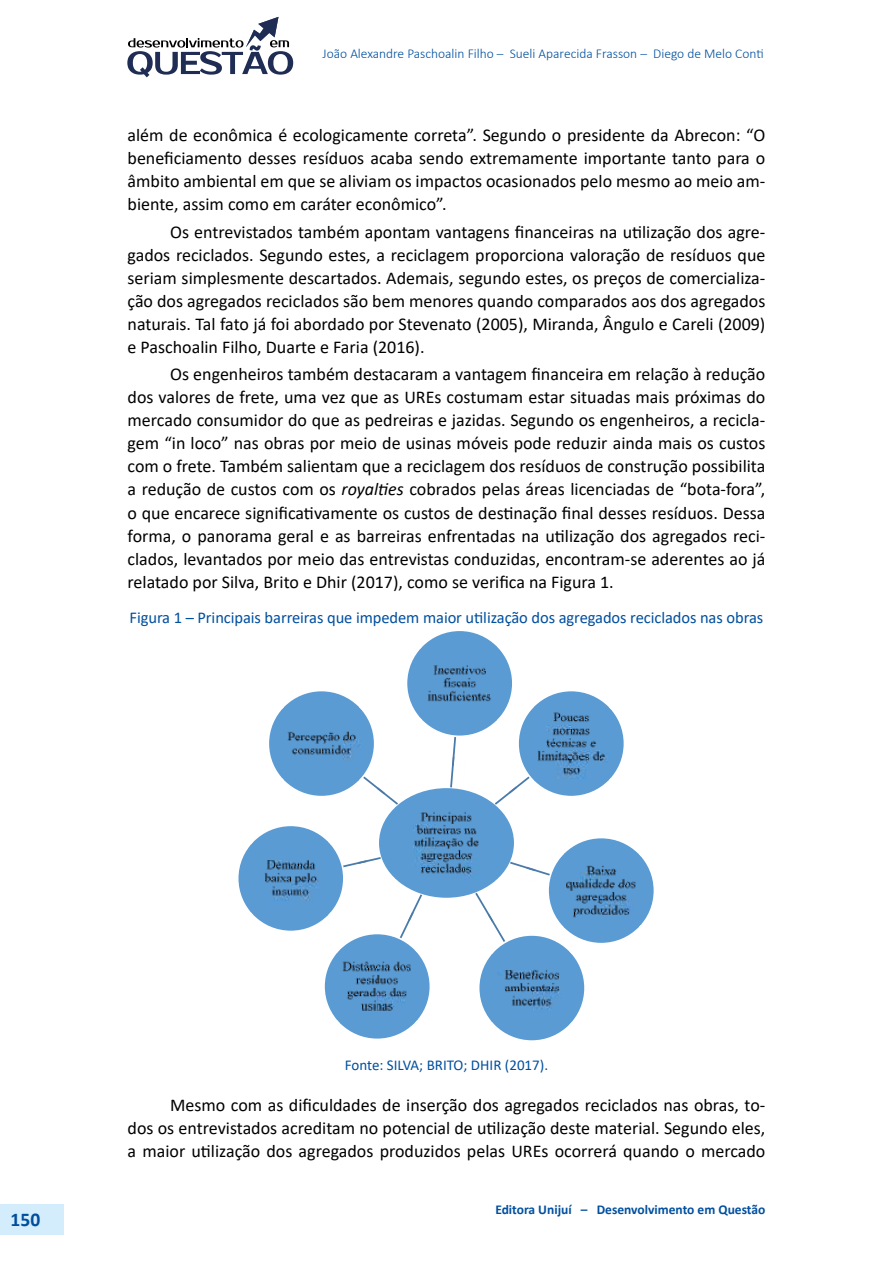
<style>
.page{position:relative;width:893px;height:1263px;background:#fff}
.page>*{position:absolute;margin:0;border:0;box-sizing:border-box;transform-origin:0 0}
.t1{font:700 19.5px "Calibri";color:#004f9f}
.t2{font:18px/23.1px "Calibri";color:#000;text-align:justify}
.t3{font:16.5px "Calibri";letter-spacing:-.005em;color:#004f9f}
.t4{font:15px "Calibri";color:#004f9f}
.t5{font:300 13.5px "Calibri";color:#004f9f}
.t6{font:700 13.5px "Calibri";color:#004f9f}
.s1{font-style:italic}
</style>
<div class="page">
<div style="left:0;top:1204px;width:64px;height:30px;background:#d4edfc"></div>
<svg style="left:127px;top:17px;width:166px;height:60px"></svg>
<svg style="left:238px;top:631px;width:416px;height:410px"></svg>
<img style="left:343px;top:739px;width:15px;height:25px">
<p class="t5" style="left:323px;top:45px;width:443px">João Alexandre Paschoalin Filho – Sueli Aparecida Frasson – Diego de Melo Conti</p>
<p class="t2" style="left:128px;top:123px;width:639px">além de econômica é ecologicamente correta”. Segundo o presidente da Abrecon: “O beneficiamento desses resíduos acaba sendo extremamente importante tanto para o âmbito ambiental em que se aliviam os impactos ocasionados pelo mesmo ao meio am&shy;biente, assim como em caráter econômico”.</p>
<p class="t2" style="left:128px;top:220px;width:639px;text-indent:43px">Os entrevistados também apontam vantagens financeiras na utilização dos agre&shy;gados reciclados. Segundo estes, a reciclagem proporciona valoração de resíduos que seriam simplesmente descartados. Ademais, segundo estes, os preços de comercializa&shy;ção dos agregados reciclados são bem menores quando comparados aos dos agregados naturais. Tal fato já foi abordado por Stevenato (2005), Miranda, Ângulo e Careli (2009) e Paschoalin Filho, Duarte e Faria (2016).</p>
<p class="t2" style="left:128px;top:362px;width:639px;text-indent:43px">Os engenheiros também destacaram a vantagem financeira em relação à redução dos valores de frete, uma vez que as UREs costumam estar situadas mais próximas do mercado consumidor do que as pedreiras e jazidas. Segundo os engenheiros, a recicla&shy;gem “in loco” nas obras por meio de usinas móveis pode reduzir ainda mais os custos com o frete. Também salientam que a reciclagem dos resíduos de construção possibilita a redução de custos com os <span class="s1">royalties</span> cobrados pelas áreas licenciadas de “bota-fora”, o que encarece significativamente os custos de destinação final desses resíduos. Dessa forma, o panorama geral e as barreiras enfrentadas na utilização dos agregados reci&shy;clados, levantados por meio das entrevistas conduzidas, encontram-se aderentes ao já relatado por Silva, Brito e Dhir (2017), como se verifica na Figura 1.</p>
<p class="t3" style="left:130px;top:606px;width:635px">Figura 1 – Principais barreiras que impedem maior utilização dos agregados reciclados nas obras</p>
<p class="t1" style="left:11px;top:1206px;width:31px">150</p>
<p class="t4" style="left:345px;top:1055px;width:205px">Fonte: SILVA; BRITO; DHIR (2017).</p>
<p class="t2" style="left:128px;top:1092px;width:639px;text-indent:43px">Mesmo com as dificuldades de inserção dos agregados reciclados nas obras, to&shy;dos os entrevistados acreditam no potencial de utilização deste material. Segundo eles, a maior utilização dos agregados produzidos pelas UREs ocorrerá quando o mercado</p>
<p class="t6" style="left:495px;top:1200px;width:272px">Editora Unijuí – Desenvolvimento em Questão</p>
</div>
